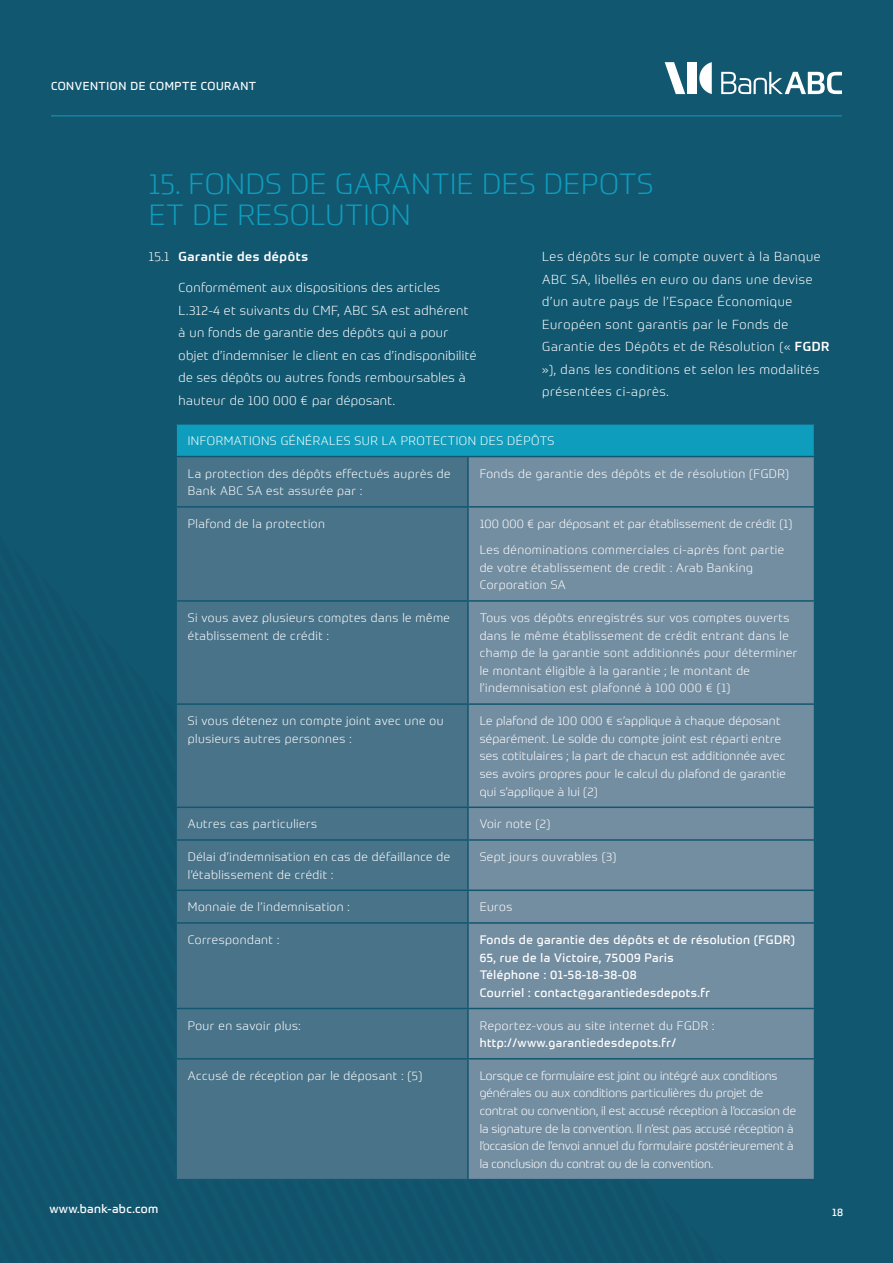
<style>
.page{position:relative;width:893px;height:1263px;background:#125770}
.page>*{position:absolute;margin:0;border:0;box-sizing:border-box;transform-origin:0 0}
.t1{font:300 28.5px/31.5px "Prometo";letter-spacing:.02em;color:#0f9dbd}
.Body_Copy{font:300 12.75px/22.5px "Prometo";letter-spacing:.05em;color:#fff}
.Body_Copy-2{font:300 12.75px/22.5px "Prometo";letter-spacing:.03em;color:#fff}
.Body_Copy-3{font:500 12.75px "Prometo";letter-spacing:.05em;color:#fff}
.Body_Copy-4{font:300 12px/17.7px "Prometo";letter-spacing:.04em;color:#fff}
.Body_Copy-5{font:300 12px/17.7px "Prometo";color:#fff}
.Body_Copy-6{font:300 12px/17.7px "Prometo";letter-spacing:.02em;color:#fff}
.Body_Copy-7{font:12px/17.7px "Prometo";letter-spacing:.04em;color:#fff}
.Body_Copy-8{font:300 12px "Prometo";letter-spacing:.01em;color:#fff}
.t2{font:11.25px "Prometo";letter-spacing:.05em;color:#fff}
.t3{font:10.5px "Prometo";color:#fff}
.s1{font-weight:300}
.s2{font-weight:500}
.s3{font-weight:400}
</style>
<div class="page">
<hr style="left:51px;top:115px;width:791px;height:1px;background:#0f9dbd">
<div style="left:688px;top:62px;width:9px;height:32px;background:#fff"></div>
<svg style="left:665px;top:62px;width:20px;height:32px"></svg>
<svg style="left:699px;top:62px;width:13px;height:32px"></svg>
<svg style="left:721px;top:72px;width:121px;height:22px"></svg>
<div style="left:176px;top:424px;width:638px;height:32px;background:#0f9dbd"></div>
<div style="left:177px;top:457px;width:290px;height:722px;background:#497389"></div>
<div style="left:469px;top:457px;width:345px;height:722px;background:#738da1"></div>
<hr style="left:175px;top:423px;width:293px;height:2px;background:#125770">
<hr style="left:175px;top:425px;width:2px;height:31px;background:#125770">
<hr style="left:468px;top:423px;width:347px;height:2px;background:#125770">
<hr style="left:175px;top:506px;width:293px;height:2px;background:#125770">
<hr style="left:468px;top:506px;width:347px;height:2px;background:#125770">
<hr style="left:175px;top:600px;width:293px;height:2px;background:#125770">
<hr style="left:468px;top:600px;width:347px;height:2px;background:#125770">
<hr style="left:175px;top:703px;width:293px;height:2px;background:#125770">
<hr style="left:468px;top:703px;width:347px;height:2px;background:#125770">
<hr style="left:175px;top:806px;width:293px;height:2px;background:#125770">
<hr style="left:468px;top:806px;width:347px;height:2px;background:#125770">
<hr style="left:175px;top:839px;width:293px;height:2px;background:#125770">
<hr style="left:468px;top:839px;width:347px;height:2px;background:#125770">
<hr style="left:175px;top:889px;width:293px;height:2px;background:#125770">
<hr style="left:468px;top:889px;width:347px;height:2px;background:#125770">
<hr style="left:175px;top:922px;width:293px;height:2px;background:#125770">
<hr style="left:468px;top:922px;width:347px;height:2px;background:#125770">
<hr style="left:175px;top:1008px;width:293px;height:1px;background:#125770">
<hr style="left:468px;top:1008px;width:347px;height:1px;background:#125770">
<hr style="left:175px;top:1058px;width:293px;height:1px;background:#125770">
<hr style="left:468px;top:1058px;width:347px;height:1px;background:#125770">
<p class="t2" style="left:51px;top:79px;width:207px">CONVENTION DE COMPTE COURANT</p>
<p class="t1" style="left:149px;top:168px;width:506px">15. FONDS DE GARANTIE DES DEPOTS<br>ET DE RESOLUTION</p>
<p class="Body_Copy-3" style="left:149px;top:249px;width:161px"><span class="s1">15.1</span> Garantie des dépôts</p>
<p class="Body_Copy-2" style="left:179px;top:276px;width:300px">Conformément aux dispositions des articles L.312-4 et suivants du CMF, ABC SA est adhérent à un fonds de garantie des dépôts qui a pour objet d’indemniser le client en cas d’indisponibilité de ses dépôts ou autres fonds remboursables à hauteur de 100 000 € par déposant.</p>
<p class="Body_Copy" style="left:542px;top:245px;width:289px">Les dépôts sur le compte ouvert à la Banque ABC SA, libellés en euro ou dans une devise d’un autre pays de l’Espace Économique Européen sont garantis par le Fonds de Garantie des Dépôts et de Résolution (« <span class="s2">FGDR </span>»), dans les conditions et selon les modalités présentées ci-après.</p>
<p class="Body_Copy-4" style="left:188px;top:432px;width:368px">INFORMATIONS GÉNÉRALES SUR LA PROTECTION DES DÉPÔTS</p>
<p class="Body_Copy-4" style="left:188px;top:464px;width:264px">La protection des dépôts effectués auprès de<br>Bank ABC SA est assurée par :</p>
<p class="Body_Copy-4" style="left:480px;top:464px;width:311px">Fonds de garantie des dépôts et de résolution (FGDR)</p>
<p class="Body_Copy-4" style="left:188px;top:515px;width:139px">Plafond de la protection</p>
<p class="Body_Copy-8" style="left:480px;top:516px;width:314px">100 000 € par déposant et par établissement de crédit (1)</p>
<p class="Body_Copy-4" style="left:480px;top:541px;width:306px">Les dénominations commerciales ci-après font partie de votre établissement de credit : Arab Banking<br>Corporation SA</p>
<p class="Body_Copy-4" style="left:188px;top:609px;width:264px">Si vous avez plusieurs comptes dans le même établissement de crédit :</p>
<p class="Body_Copy-4" style="left:480px;top:609px;width:319px">Tous vos dépôts enregistrés sur vos comptes ouverts dans le même établissement de crédit entrant dans le champ de la garantie sont additionnés pour déterminer le montant éligible à la garantie ; le montant de l’indemnisation est plafonné à 100 000 € (1)</p>
<p class="Body_Copy-4" style="left:188px;top:712px;width:257px">Si vous détenez un compte joint avec une ou plusieurs autres personnes :</p>
<p class="Body_Copy-6" style="left:480px;top:712px;width:308px">Le plafond de 100 000 € s’applique à chaque déposant séparément. Le solde du compte joint est réparti entre ses cotitulaires ; la part de chacun est additionnée avec ses avoirs propres pour le calcul du plafond de garantie qui s’applique à lui (2)</p>
<p class="Body_Copy-4" style="left:188px;top:815px;width:131px">Autres cas particuliers</p>
<p class="Body_Copy-4" style="left:480px;top:815px;width:72px">Voir note (2)</p>
<p class="Body_Copy-4" style="left:188px;top:848px;width:264px">Délai d’indemnisation en cas de défaillance de l’établissement de crédit :</p>
<p class="Body_Copy-4" style="left:480px;top:848px;width:138px">Sept jours ouvrables (3)</p>
<p class="Body_Copy-4" style="left:188px;top:898px;width:163px">Monnaie de l’indemnisation :</p>
<p class="Body_Copy-4" style="left:480px;top:898px;width:34px">Euros</p>
<p class="Body_Copy-4" style="left:188px;top:931px;width:93px">Correspondant :</p>
<p class="Body_Copy-7" style="left:480px;top:931px;width:317px">Fonds de garantie des dépôts et de résolution (FGDR)<br>65, rue de la Victoire, 75009 Paris<br>Téléphone : 01-58-18-38-08<br>Courriel : contact@garantiedesdepots.fr</p>
<p class="Body_Copy-4" style="left:188px;top:1016px;width:114px">Pour en savoir plus:</p>
<p class="Body_Copy-4" style="left:480px;top:1016px;width:236px">Reportez-vous au site internet du FGDR : <span class="s3">http://www.garantiedesdepots.fr/</span></p>
<p class="Body_Copy-4" style="left:188px;top:1066px;width:236px">Accusé de réception par le déposant : (5)</p>
<p class="Body_Copy-5" style="left:480px;top:1066px;width:318px">Lorsque ce formulaire est joint ou intégré aux conditions générales ou aux conditions particulières du projet de contrat ou convention, il est accusé réception à l’occasion de la signature de la convention. Il n’est pas accusé réception à l’occasion de l’envoi annuel du formulaire postérieurement à la conclusion du contrat ou de la convention.</p>
<p class="Body_Copy-7" style="left:49px;top:1199px;width:110px">www.bank-abc.com</p>
<p class="t3" style="left:832px;top:1206px;width:13px">18</p>
</div>
